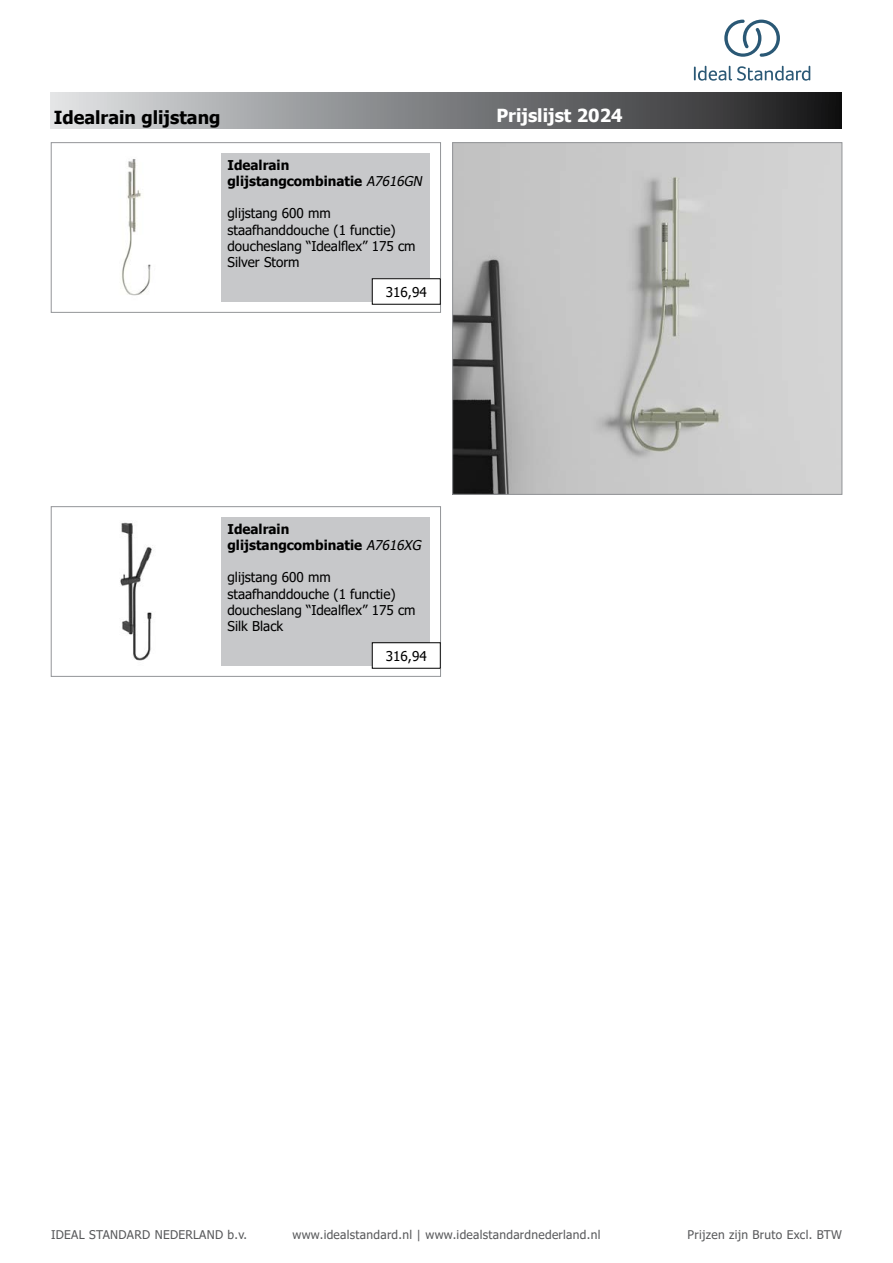
<style>
.page{position:relative;width:893px;height:1263px;background:#fff}
.page>*{position:absolute;margin:0;border:0;box-sizing:border-box;transform-origin:0 0}
.t1{font:700 18px "Tahoma";color:#000}
.t2{font:700 18px "Tahoma";color:#fff}
.t3{font:13.5px/16.2px "Tahoma";color:#000}
.t4{font:700 13.5px/16.2px "Tahoma";color:#000}
.t5{font:12px "Tahoma";letter-spacing:.025em;color:#58595b}
.s1{font-weight:400;font-style:italic}
</style>
<div class="page">
<div style="left:51px;top:92px;width:791px;height:37px;background:linear-gradient(to right,#dee1e3,#1a1a1b)"></div>
<div style="left:51px;top:506px;width:390px;height:170px;border:1px solid #939598"></div>
<img style="left:120px;top:522px;width:33px;height:139px">
<div style="left:221px;top:517px;width:209px;height:149px;background:#c7c8ca"></div>
<div style="left:51px;top:142px;width:390px;height:171px;border:1px solid #939598"></div>
<img style="left:121px;top:159px;width:30px;height:137px">
<div style="left:221px;top:153px;width:209px;height:149px;background:#c7c8ca"></div>
<img style="left:454px;top:144px;width:386px;height:349px">
<div style="left:452px;top:142px;width:390px;height:353px;border:1px solid #939598"></div>
<div style="left:372px;top:643px;width:68px;height:25px;background:#fff"></div>
<div style="left:372px;top:642px;width:68px;height:26px;border:1px solid #000"></div>
<div style="left:372px;top:279px;width:68px;height:25px;background:#fff"></div>
<svg style="left:694px;top:66px;width:116px;height:15px"></svg>
<svg style="left:724px;top:20px;width:56px;height:37px"></svg>
<h1 class="t1" style="left:54px;top:105px;width:168px">Idealrain glijstang</h1>
<p class="t4" style="left:227px;top:157px;width:199px">Idealrain glijstangcombinatie <span class="s1">A7616GN</span></p>
<p class="t3" style="left:227px;top:206px;width:190px">glijstang 600 mm staafhanddouche (1 functie) doucheslang “Idealflex” 175 cm<br>Silver Storm</p>
<p class="t3" style="left:386px;top:284px;width:42px">316,94</p>
<h1 class="t2" style="left:496px;top:103px;width:128px">Prijslijst 2024</h1>
<p class="t4" style="left:227px;top:521px;width:198px">Idealrain glijstangcombinatie <span class="s1">A7616XG</span></p>
<p class="t3" style="left:227px;top:570px;width:190px">glijstang 600 mm staafhanddouche (1 functie) doucheslang “Idealflex” 175 cm<br>Silk Black</p>
<p class="t3" style="left:386px;top:648px;width:42px">316,94</p>
<p class="t5" style="left:51px;top:1227px;width:198px">IDEAL STANDARD NEDERLAND b.v.</p>
<p class="t5" style="left:292px;top:1227px;width:309px">www.idealstandard.nl | www.idealstandardnederland.nl</p>
<p class="t5" style="left:688px;top:1227px;width:156px">Prijzen zijn Bruto Excl. BTW</p>
</div>
